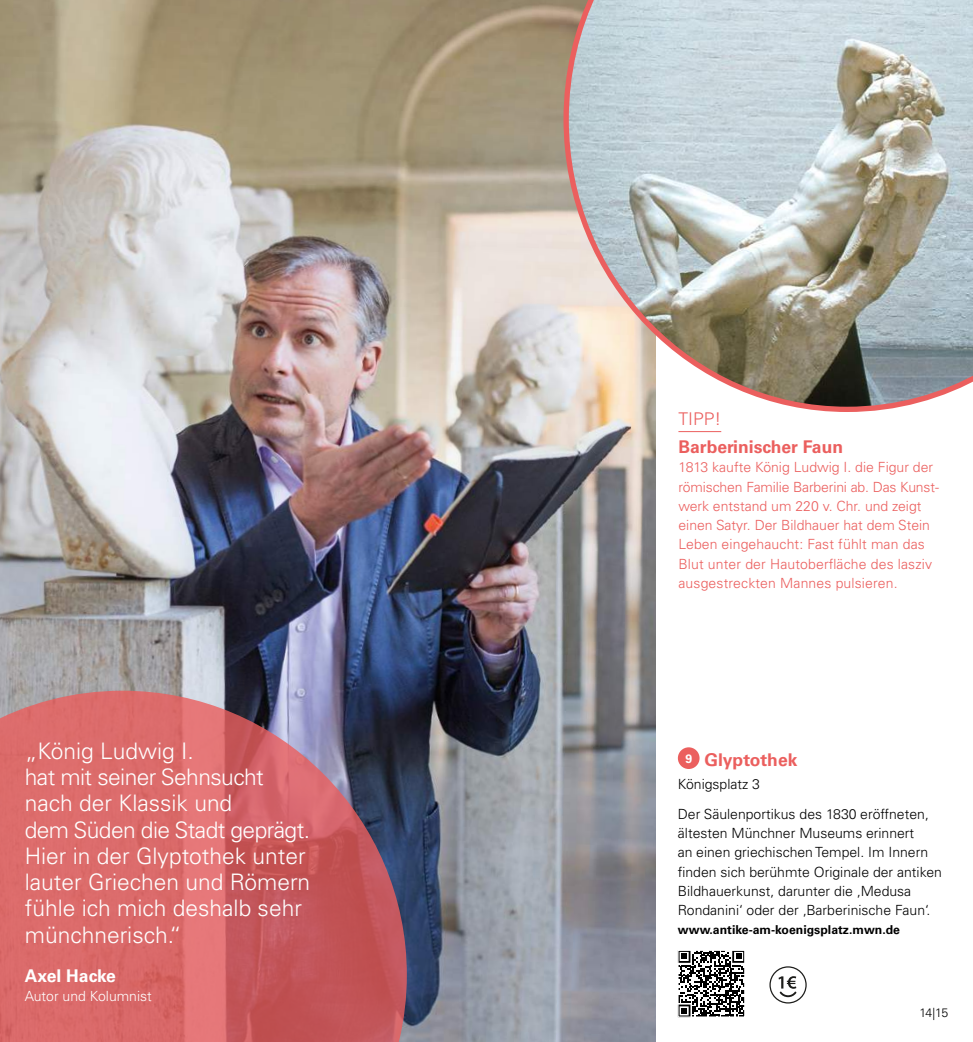
<style>
.page{position:relative;width:973px;height:1042px;background:#fff}
.page>*{position:absolute;margin:0;border:0;box-sizing:border-box;transform-origin:0 0}
.t1{font:300 22.75px/26.2px "Univers LT Pro 45";color:#fff}
.t2{font:700 17.5px "Univers LT Pro 65";color:#eb5f5e}
.t3{font:700 17.5px "Univers LT Pro 65";color:#fff}
.t4{font:300 17.5px "Univers LT Pro 45";color:#eb5f5e}
.t5{font:300 14px/19.2px "Univers LT Pro 45";color:#eb5f5e}
.t6{font:300 14px/19.2px "Univers LT Pro 45";color:#000}
.t7{font:300 14px "Univers LT Pro 45";color:#fff}
.t8{font:700 12.25px "Univers LT Pro 65";color:#000}
.t9{font:300 12.25px "Univers LT Pro 45";color:#000}
</style>
<div class="page">
<svg style="left:679px;top:952px;width:63px;height:63px"></svg>
<div style="left:677px;top:950px;width:67px;height:67px;border:1px solid #fff"></div>
<div style="left:769px;top:966px;width:37px;height:37px;border:1px solid #1d1d1b;border-radius:50%"></div>
<svg style="left:778px;top:976px;width:18px;height:21px"></svg>
<img style="left:0;top:0;width:655px;height:1042px">
<hr style="left:678px;top:431px;width:43px;height:1px;background:#eb5f5e">
<svg style="left:0;top:691px;width:407px;height:351px;background:#a26672"></svg>
<svg style="left:0;top:757px;width:400px;height:285px;background:#cc6265"></svg>
<svg style="left:560px;top:0;width:412px;height:415px;background:#bbbcb8"></svg>
<div style="left:677px;top:747px;width:22px;height:22px;background:#eb5f5e;border-radius:50%"></div>
<h1 class="t1" style="left:25px;top:737px;width:287px">„König Ludwig I.<br>hat mit seiner Sehnsucht nach der Klassik und<br>dem Süden die Stadt geprägt.<br>Hier in der Glyptothek unter lauter Griechen und Römern fühle ich mich deshalb sehr münchnerisch.“</h1>
<p class="t3" style="left:25px;top:963px;width:93px">Axel Hacke</p>
<p class="t7" style="left:25px;top:987px;width:128px">Autor und Kolumnist</p>
<p class="t4" style="left:678px;top:408px;width:44px">TIPP!</p>
<p class="t2" style="left:678px;top:434px;width:166px">Barberinischer Faun</p>
<p class="t5" style="left:678px;top:457px;width:262px">1813 kaufte König Ludwig I. die Figur der römischen Familie Barberini ab. Das Kunst&shy;werk entstand um 220 v. Chr. und zeigt einen Satyr. Der Bildhauer hat dem Stein Leben eingehaucht: Fast fühlt man das Blut unter der Hautoberfläche des lasziv ausgestreckten Mannes pulsieren.</p>
<p class="t2" style="left:685px;top:747px;width:114px"><sup>9</sup> Glyptothek</p>
<p class="t6" style="left:677px;top:769px;width:252px;line-height:29.8px">Königsplatz 3<br>Der Säulenportikus des 1830 eröffneten,</p>
<p class="t6" style="left:677px;top:823px;width:265px">ältesten Münchner Museums erinnert<br>an einen griechischen Tempel. Im Innern finden sich berühmte Originale der antiken Bildhauerkunst, darunter die ‚Medusa Rondanini‘ oder der ‚Barberinische Faun‘.</p>
<p class="t8" style="left:677px;top:921px;width:224px">www.antike-am-koenigsplatz.mwn.de</p>
<p class="t9" style="left:919px;top:1005px;width:30px">14|15</p>
</div>
